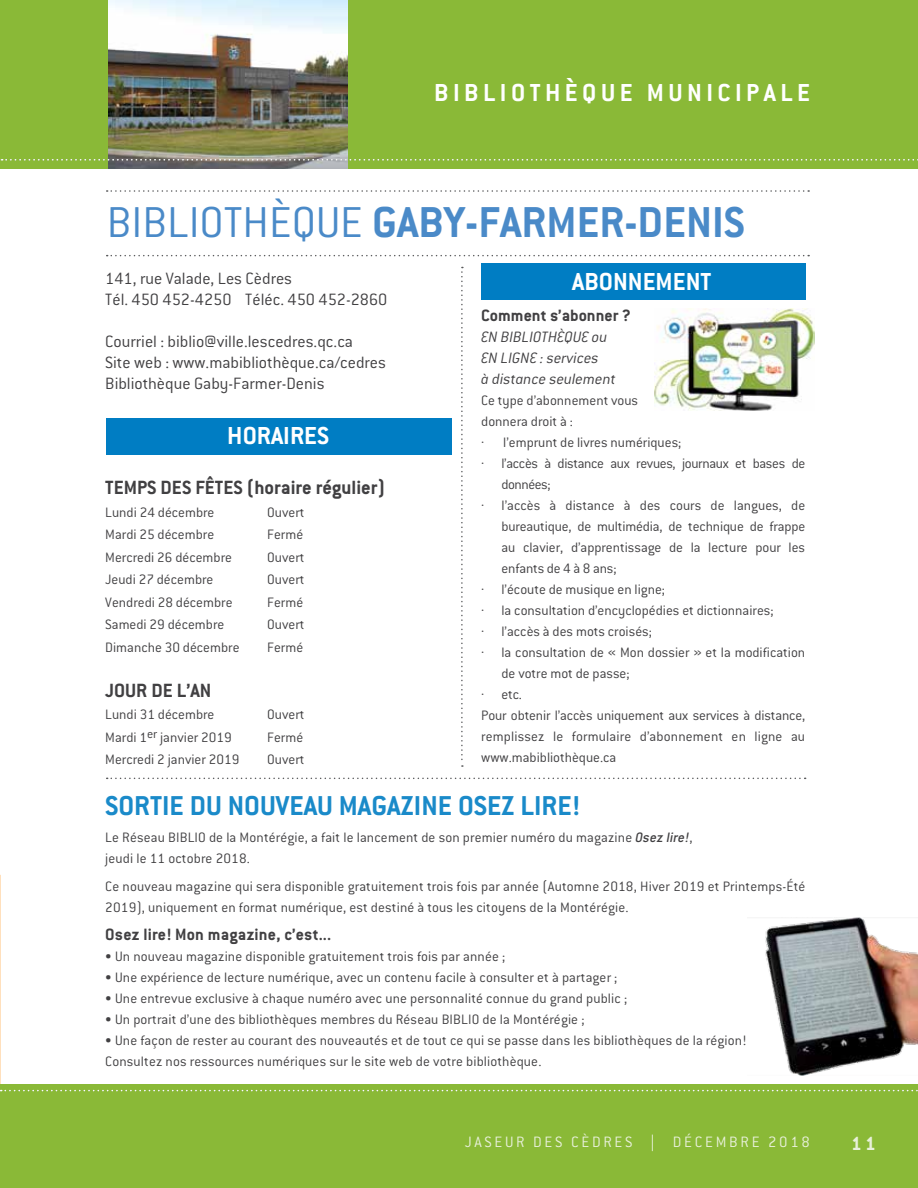
<style>
.page{position:relative;width:918px;height:1188px;background:#fff}
.page>*{position:absolute;margin:0;border:0;box-sizing:border-box;transform-origin:0 0}
.t1{font:700 47.55px "Conduit ITC";color:#4a8ac8}
.t2{font:700 30px "Conduit ITC";color:#1a8ac9}
.t3{font:700 27px "Conduit ITC";letter-spacing:.165em;color:#fff}
.t4{font:700 27px "Conduit ITC";color:#fff}
.t5{font:700 21px "Conduit ITC";color:#414042}
.t6{font:700 21px "Conduit ITC";color:#e8f0da}
.t7{font:300 18px/21px "Conduit ITC";color:#414042}
.t8{font:700 18px "Conduit ITC";letter-spacing:.01em;color:#414042}
.t9{font:italic 300 16.5px/21px "Conduit ITC";color:#414042}
.t10{font:300 16.5px "Conduit ITC";letter-spacing:.165em;color:#e8f0da}
.t11{font:300 15px/21px "Conduit ITC";letter-spacing:.01em;color:#414042}
.t12{font:300 15px "Conduit ITC";letter-spacing:-.01em;color:#414042}
.t13{font:300 15px "Conduit ITC";letter-spacing:-.02em;color:#414042}
.t14{font:300 15px "Conduit ITC";letter-spacing:-.03em;color:#414042}
.s1{font-weight:300}
.s2{font-weight:500;font-style:italic}
.s3{font-family:"Helvetica"}
</style>
<div class="page">
<hr style="left:0;top:875px;width:1px;height:282px;background:#ffdfbb">
<div style="left:481px;top:264px;width:324px;height:36px;background:#007dc3"></div>
<div style="left:106px;top:418px;width:345px;height:36px;background:#007dc3"></div>
<svg style="left:461px;top:267px;width:2px;height:500px"></svg>
<svg style="left:107px;top:190px;width:702px;height:2px"></svg>
<svg style="left:107px;top:255px;width:702px;height:1px"></svg>
<svg style="left:107px;top:778px;width:699px;height:1px"></svg>
<img style="left:655px;top:309px;width:160px;height:101px">
<img style="left:765px;top:918px;width:153px;height:158px">
<div style="left:1px;top:1084px;width:917px;height:104px;background:#8ab937"></div>
<div style="left:1px;top:0;width:917px;height:169px;background:#8ab937"></div>
<img style="left:108px;top:0;width:239px;height:169px">
<svg style="left:0;top:1090px;width:918px;height:1px"></svg>
<svg style="left:0;top:159px;width:918px;height:2px"></svg>
<h3 class="t3" style="left:434px;top:76px;width:377px">BIBLIOTHÈQUE MUNICIPALE</h3>
<h1 class="t1" style="left:107px;top:195px;width:640px"><span class="s1">BIBLIOTHÈQUE</span> GABY-FARMER-DENIS</h1>
<p class="t7" style="left:105px;top:268px;width:284px">141, rue Valade, Les Cèdres<br>Tél. 450 452-4250 Téléc. 450 452-2860</p>
<p class="t7" style="left:105px;top:331px;width:282px">Courriel : biblio@ville.lescedres.qc.ca<br>Site web : www.mabibliothèque.ca/cedres<br>Bibliothèque Gaby-Farmer-Denis</p>
<h3 class="t4" style="left:227px;top:420px;width:103px">HORAIRES</h3>
<h3 class="t5" style="left:105px;top:476px;width:281px">TEMPS DES FÊTES (horaire régulier)</h3>
<p class="t11" style="left:105px;top:502px;width:111px">Lundi 24 décembre</p>
<p class="t11" style="left:267px;top:502px;width:39px">Ouvert</p>
<p class="t11" style="left:105px;top:524px;width:110px">Mardi 25 décembre</p>
<p class="t11" style="left:267px;top:524px;width:37px">Fermé</p>
<p class="t11" style="left:105px;top:547px;width:128px">Mercredi 26 décembre</p>
<p class="t11" style="left:267px;top:547px;width:39px">Ouvert</p>
<p class="t11" style="left:105px;top:569px;width:110px">Jeudi 27 décembre</p>
<p class="t11" style="left:267px;top:569px;width:39px">Ouvert</p>
<p class="t11" style="left:105px;top:592px;width:129px">Vendredi 28 décembre</p>
<p class="t11" style="left:267px;top:592px;width:37px">Fermé</p>
<p class="t11" style="left:105px;top:614px;width:121px">Samedi 29 décembre</p>
<p class="t11" style="left:267px;top:614px;width:39px">Ouvert</p>
<p class="t11" style="left:105px;top:637px;width:136px">Dimanche 30 décembre</p>
<p class="t11" style="left:267px;top:637px;width:37px">Fermé</p>
<h3 class="t5" style="left:105px;top:678px;width:108px">JOUR DE L’AN</h3>
<p class="t11" style="left:105px;top:704px;width:111px">Lundi 31 décembre</p>
<p class="t11" style="left:267px;top:704px;width:39px">Ouvert</p>
<p class="t11" style="left:105px;top:727px;width:128px">Mardi 1<sup>er</sup> janvier 2019</p>
<p class="t11" style="left:267px;top:727px;width:37px">Fermé</p>
<p class="t11" style="left:105px;top:749px;width:136px">Mercredi 2 janvier 2019</p>
<p class="t11" style="left:267px;top:749px;width:39px">Ouvert</p>
<h3 class="t4" style="left:572px;top:266px;width:141px">ABONNEMENT</h3>
<p class="t8" style="left:481px;top:305px;width:151px">Comment s’abonner ?</p>
<p class="t9" style="left:481px;top:326px;width:136px">EN BIBLIOTHÈQUE ou<br>EN LIGNE : services<br>à distance seulement</p>
<p class="t11" style="left:481px;top:390px;width:158px">Ce type d’abonnement vous</p>
<p class="t11" style="left:481px;top:411px;width:93px">donnera droit à :</p>
<p class="t11" style="left:481px;top:432px;width:202px">· l’emprunt de livres numériques;</p>
<p class="t13" style="left:481px;top:455px;width:326px">· l’accès à distance aux revues, journaux et bases de</p>
<p class="t14" style="left:502px;top:476px;width:50px">données;</p>
<p class="t11" style="left:481px;top:495px;width:325px">· l’accès à distance à des cours de langues, de</p>
<p class="t12" style="left:502px;top:518px;width:305px">bureautique, de multimédia, de technique de frappe</p>
<p class="t11" style="left:502px;top:537px;width:305px">au clavier, d’apprentissage de la lecture pour les</p>
<p class="t12" style="left:502px;top:560px;width:116px">enfants de 4 à 8 ans;</p>
<p class="t11" style="left:481px;top:579px;width:185px">· l’écoute de musique en ligne;</p>
<p class="t11" style="left:481px;top:600px;width:294px">· la consultation d’encyclopédies et dictionnaires;</p>
<p class="t11" style="left:481px;top:621px;width:172px">· l’accès à des mots croisés;</p>
<p class="t11" style="left:481px;top:642px;width:325px">· la consultation de « Mon dossier » et la modification</p>
<p class="t11" style="left:502px;top:663px;width:130px">de votre mot de passe;</p>
<p class="t11" style="left:481px;top:684px;width:42px">· etc.</p>
<p class="t12" style="left:481px;top:707px;width:326px">Pour obtenir l’accès uniquement aux services à distance,</p>
<p class="t11" style="left:481px;top:726px;width:325px">remplissez le formulaire d’abonnement en ligne au</p>
<p class="t11" style="left:481px;top:747px;width:137px">www.mabibliothèque.ca</p>
<h2 class="t2" style="left:105px;top:788px;width:476px">SORTIE DU NOUVEAU MAGAZINE OSEZ LIRE!</h2>
<p class="t11" style="left:105px;top:827px;width:589px">Le Réseau BIBLIO de la Montérégie, a fait le lancement de son premier numéro du magazine <span class="s2">Osez lire!</span>, jeudi le 11 octobre 2018.</p>
<p class="t11" style="left:105px;top:876px;width:702px">Ce nouveau magazine qui sera disponible gratuitement trois fois par année (Automne 2018, Hiver 2019 et Printemps-Été<br>2019), uniquement en format numérique, est destiné à tous les citoyens de la Montérégie.</p>
<p class="t8" style="left:105px;top:924px;width:228px">Osez lire! Mon magazine, c’est...</p>
<p class="t11" style="left:105px;top:946px;width:402px">• Un nouveau magazine disponible gratuitement trois fois par année ;</p>
<p class="t11" style="left:105px;top:967px;width:514px">• Une expérience de lecture numérique, avec un contenu facile à consulter et à partager ;</p>
<p class="t11" style="left:105px;top:988px;width:523px">• Une entrevue exclusive à chaque numéro avec une personnalité connue du grand public ;</p>
<p class="t11" style="left:105px;top:1009px;width:481px">• Un portrait d’une des bibliothèques membres du Réseau BIBLIO de la Montérégie ;</p>
<p class="t11" style="left:105px;top:1030px;width:643px">• Une façon de rester au courant des nouveautés et de tout ce qui se passe dans les bibliothèques de la région!<br>Consultez nos ressources numériques sur le site web de votre bibliothèque.</p>
<p class="t10" style="left:465px;top:1133px;width:347px">JASEUR DES CÈDRES <span class="s3">|</span> DÉCEMBRE 2018</p>
<h3 class="t6" style="left:851px;top:1131px;width:26px">11</h3>
</div>
